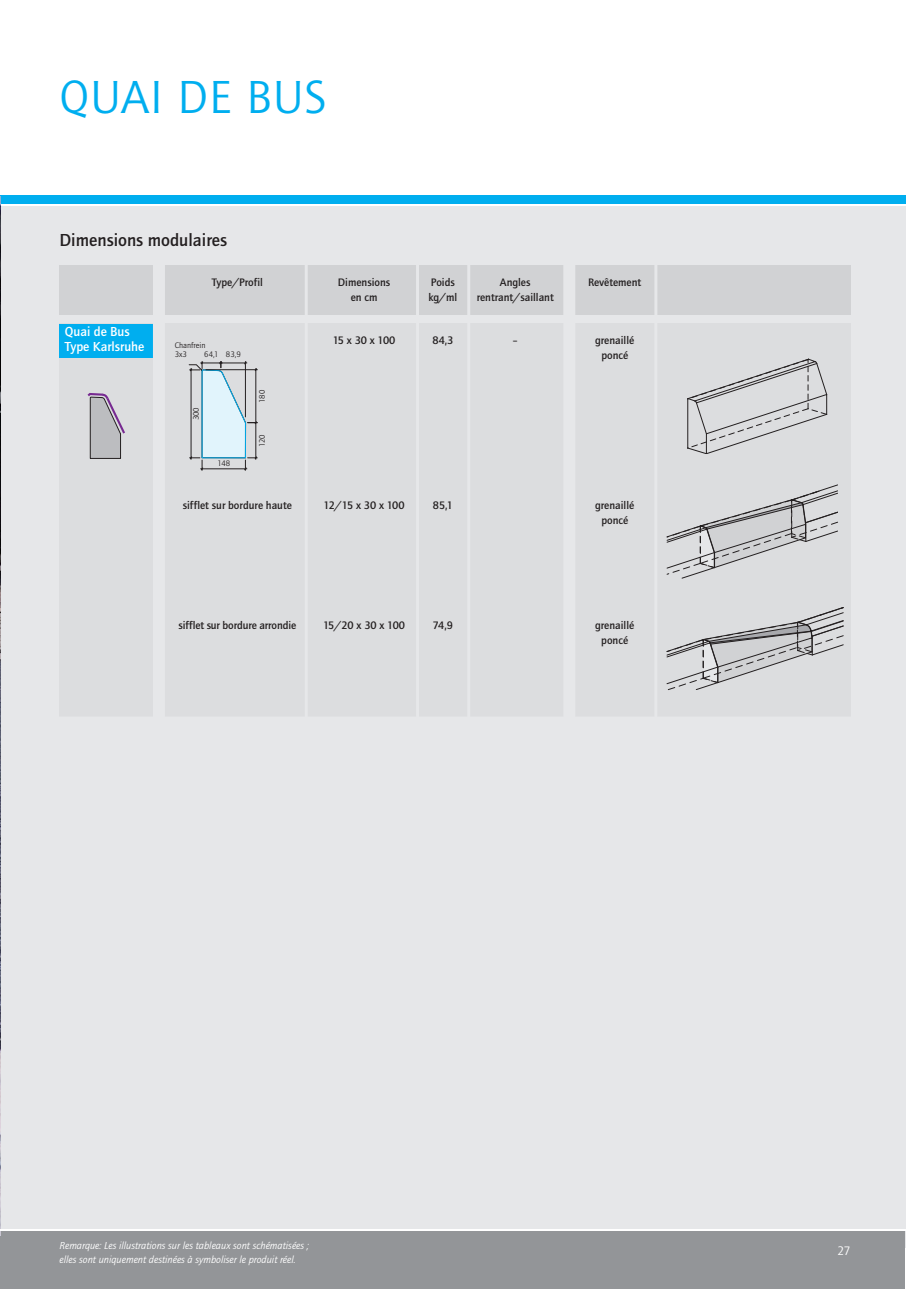
<style>
.page{position:relative;width:906px;height:1289px;background:#fff}
.page>*{position:absolute;margin:0;border:0;box-sizing:border-box;transform-origin:0 0}
.t1{font:48px "Quay Itc T";letter-spacing:.025em;color:#00aeef}
.t2{font:700 18px "Quay Itc T";color:#231f20}
.t3{font:700 13.5px/15px "Quay Itc T";color:#fff}
.t4{font:12.75px "Quay Itc T";color:#fff}
.t5{font:700 11.25px/15px "Quay Itc T";color:#231f20;text-align:center}
.t6{font:italic 10.5px/13.5px "Quay Itc T";color:#fff}
.t7{font:8.25px/9px "Quay Itc T";color:#231f20}
</style>
<div class="page">
<div style="left:0;top:204px;width:906px;height:1043px;background:#e6e7e9"></div>
<hr style="left:0;top:204px;width:906px;height:2px;background:#fff">
<div style="left:0;top:196px;width:906px;height:8px;background:#00aeef"></div>
<div style="left:0;top:1230px;width:904px;height:58px;background:#939598"></div>
<div style="left:60px;top:265px;width:790px;height:50px;background:#d1d2d4"></div>
<div style="left:60px;top:323px;width:790px;height:396px;background:#dcdddf"></div>
<div style="left:60px;top:324px;width:93px;height:33px;background:#00aeef"></div>
<hr style="left:654px;top:260px;width:3px;height:495px;background:#e6e7e9">
<div style="left:153px;top:254px;width:12px;height:490px;background:#e6e7e9"></div>
<hr style="left:416px;top:263px;width:3px;height:485px;background:#e6e7e9">
<div style="left:563px;top:254px;width:12px;height:494px;background:#e6e7e9"></div>
<hr style="left:467px;top:264px;width:3px;height:490px;background:#e6e7e9">
<svg style="left:687px;top:359px;width:140px;height:95px"></svg>
<svg style="left:666px;top:484px;width:172px;height:95px"></svg>
<svg style="left:666px;top:607px;width:178px;height:83px"></svg>
<hr style="left:305px;top:263px;width:3px;height:495px;background:#e6e7e9">
<div style="left:54px;top:716px;width:808px;height:6px;background:#e6e7e9"></div>
<svg style="left:189px;top:361px;width:68px;height:109px"></svg>
<img style="left:0;top:204px;width:1px;height:1025px">
<hr style="left:0;top:0;width:1px;height:204px;background:#00aeef">
<hr style="left:0;top:1229px;width:906px;height:1px;background:#fff">
<svg style="left:88px;top:393px;width:37px;height:65px"></svg>
<h1 class="t1" style="left:60px;top:68px;width:268px">QUAI DE BUS</h1>
<h2 class="t2" style="left:60px;top:229px;width:169px">Dimensions modulaires</h2>
<p class="t5" style="left:212px;top:275px;width:53px">Type/Profil</p>
<p class="t5" style="left:338px;top:275px;width:54px">Dimensions</p>
<p class="t5" style="left:431px;top:275px;width:25px">Poids</p>
<p class="t5" style="left:500px;top:275px;width:32px">Angles</p>
<p class="t5" style="left:588px;top:275px;width:55px">Revêtement</p>
<p class="t5" style="left:351px;top:290px;width:28px">en cm</p>
<p class="t5" style="left:428px;top:290px;width:30px">kg/ml</p>
<p class="t5" style="left:477px;top:290px;width:79px">rentrant/saillant</p>
<p class="t5" style="left:333px;top:332px;width:64px">15 x 30 x 100</p>
<p class="t5" style="left:432px;top:332px;width:22px">84,3</p>
<p class="t5" style="left:513px;top:332px;width:6px">–</p>
<p class="t5" style="left:595px;top:332px;width:41px">grenaillé poncé</p>
<p class="t3" style="left:65px;top:323px;width:81px">Quai de Bus<br>Type Karlsruhe</p>
<p class="t7" style="left:175px;top:341px;width:32px">Chanfrein<br>3x3</p>
<p class="t7" style="left:204px;top:350px;width:38px">64,1 83,9</p>
<p class="t7" style="left:191px;top:420px;width:15px;rotate:-90deg">300</p>
<p class="t7" style="left:218px;top:458px;width:14px">148</p>
<p class="t7" style="left:257px;top:402px;width:14px;rotate:-90deg">180</p>
<p class="t7" style="left:257px;top:447px;width:14px;rotate:-90deg">120</p>
<p class="t5" style="left:183px;top:497px;width:111px">sifflet sur bordure haute</p>
<p class="t5" style="left:323px;top:497px;width:83px">12/15 x 30 x 100</p>
<p class="t5" style="left:433px;top:497px;width:22px">85,1</p>
<p class="t5" style="left:595px;top:497px;width:41px">grenaillé poncé</p>
<p class="t5" style="left:179px;top:617px;width:119px">sifflet sur bordure arrondie</p>
<p class="t5" style="left:323px;top:617px;width:84px">15/20 x 30 x 100</p>
<p class="t5" style="left:433px;top:617px;width:21px">74,9</p>
<p class="t5" style="left:595px;top:617px;width:41px">grenaillé poncé</p>
<p class="t6" style="left:60px;top:1238px;width:251px">Remarque: Les illustrations sur les tableaux sont schématisées ; elles sont uniquement destinées à symboliser le produit réel.</p>
<p class="t4" style="left:837px;top:1243px;width:15px">27</p>
</div>
